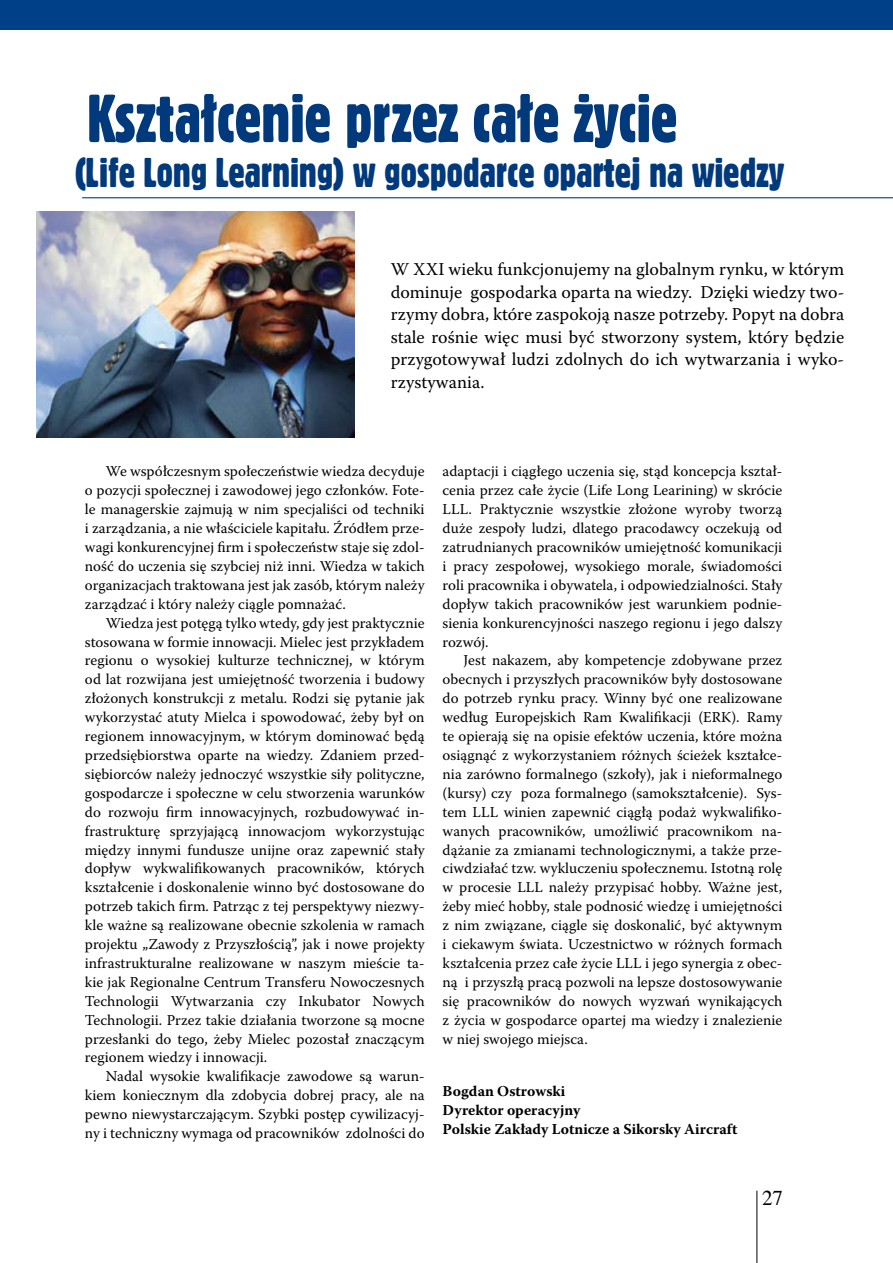
<style>
.page{position:relative;width:893px;height:1263px;background:#fff}
.page>*{position:absolute;margin:0;border:0;box-sizing:border-box;transform-origin:0 0}
.t1{font:66px "Gothic 821 Cn EU";letter-spacing:-.01em;color:#00397c}
.t2{font:40.5px "Gothic 821 Cn EU";letter-spacing:-.01em;color:#00397c}
.t3{font:21px "Times";color:#000}
.t4{font:18px/22.5px "Warnock Pro";color:#000;text-align:justify}
.t5{font:15px/18.9px "Warnock Pro";color:#000;text-align:justify}
.t6{font:700 15px/18.9px "Warnock Pro";color:#000}
</style>
<div class="page">
<hr style="left:756px;top:1191px;width:1px;height:72px;background:#000">
<div style="left:0;top:0;width:893px;height:29px;background:#004089"></div>
<hr style="left:82px;top:197px;width:811px;height:1px;background:#004089">
<img style="left:37px;top:211px;width:318px;height:226px">
<h1 class="t1" style="left:87px;top:79px;width:592px">Kształcenie przez całe życie</h1>
<h2 class="t2" style="left:74px;top:148px;width:711px">(Life Long Learning) w gospodarce opartej na wiedzy</h2>
<p class="t4" style="left:391px;top:258px;width:455px">W XXI wieku funkcjonujemy na globalnym rynku, w którym dominuje gospodarka oparta na wiedzy. Dzięki wiedzy two&shy;rzymy dobra, które zaspokoją nasze potrzeby. Popyt na dobra stale rośnie więc musi być stworzony system, który będzie przygotowywał ludzi zdolnych do ich wytwarzania i wyko&shy;rzystywania.</p>
<p class="t5" style="left:85px;top:462px;width:341px;text-indent:21px">We współczesnym społeczeństwie wiedza decyduje o pozycji społecznej i zawodowej jego członków. Fote&shy;le managerskie zajmują w nim specjaliści od techniki i zarządzania, a nie właściciele kapitału. Źródłem prze&shy;wagi konkurencyjnej firm i społeczeństw staje się zdol&shy;ność do uczenia się szybciej niż inni. Wiedza w takich organizacjach traktowana jest jak zasób, którym należy zarządzać i który należy ciągle pomnażać.</p>
<p class="t5" style="left:85px;top:613px;width:341px;text-indent:21px">Wiedza jest potęgą tylko wtedy, gdy jest praktycznie stosowana w formie innowacji. Mielec jest przykładem regionu o wysokiej kulturze technicznej, w którym od lat rozwijana jest umiejętność tworzenia i budowy złożonych konstrukcji z metalu. Rodzi się pytanie jak wykorzystać atuty Mielca i spowodować, żeby był on regionem innowacyjnym, w którym dominować będą przedsiębiorstwa oparte na wiedzy. Zdaniem przed&shy;siębiorców należy jednoczyć wszystkie siły polityczne, gospodarcze i społeczne w celu stworzenia warunków do rozwoju firm innowacyjnych, rozbudowywać in&shy;frastrukturę sprzyjającą innowacjom wykorzystując między innymi fundusze unijne oraz zapewnić stały dopływ wykwalifikowanych pracowników, których kształcenie i doskonalenie winno być dostosowane do potrzeb takich firm. Patrząc z tej perspektywy niezwy&shy;kle ważne są realizowane obecnie szkolenia w ramach projektu „Zawody z Przyszłością”, jak i nowe projekty infrastrukturalne realizowane w naszym mieście ta&shy;kie jak Regionalne Centrum Transferu Nowoczesnych Technologii Wytwarzania czy Inkubator Nowych Technologii. Przez takie działania tworzone są mocne przesłanki do tego, żeby Mielec pozostał znaczącym regionem wiedzy i innowacji.</p>
<p class="t5" style="left:85px;top:1067px;width:341px;text-indent:21px">Nadal wysokie kwalifikacje zawodowe są warun&shy;kiem koniecznym dla zdobycia dobrej pracy, ale na pewno niewystarczającym. Szybki postęp cywilizacyj&shy;ny i techniczny wymaga od pracowników zdolności do</p>
<p class="t5" style="left:443px;top:462px;width:341px">adaptacji i ciągłego uczenia się, stąd koncepcja kształ&shy;cenia przez całe życie (Life Long Learining) w skrócie LLL. Praktycznie wszystkie złożone wyroby tworzą duże zespoły ludzi, dlatego pracodawcy oczekują od zatrudnianych pracowników umiejętność komunikacji i pracy zespołowej, wysokiego morale, świadomości roli pracownika i obywatela, i odpowiedzialności. Stały dopływ takich pracowników jest warunkiem podnie&shy;sienia konkurencyjności naszego regionu i jego dalszy rozwój.</p>
<p class="t5" style="left:443px;top:651px;width:341px;text-indent:21px">Jest nakazem, aby kompetencje zdobywane przez obecnych i przyszłych pracowników były dostosowane do potrzeb rynku pracy. Winny być one realizowane według Europejskich Ram Kwalifikacji (ERK). Ramy te opierają się na opisie efektów uczenia, które można osiągnąć z wykorzystaniem różnych ścieżek kształce&shy;nia zarówno formalnego (szkoły), jak i nieformalnego (kursy) czy poza formalnego (samokształcenie). Sys&shy;tem LLL winien zapewnić ciągłą podaż wykwalifiko&shy;wanych pracowników, umożliwić pracownikom na&shy;dążanie za zmianami technologicznymi, a także prze&shy;ciwdziałać tzw. wykluczeniu społecznemu. Istotną rolę w procesie LLL należy przypisać hobby. Ważne jest, żeby mieć hobby, stale podnosić wiedzę i umiejętności z nim związane, ciągle się doskonalić, być aktywnym i ciekawym świata. Uczestnictwo w różnych formach kształcenia przez całe życie LLL i jego synergia z obec&shy;ną i przyszłą pracą pozwoli na lepsze dostosowywanie się pracowników do nowych wyzwań wynikających z życia w gospodarce opartej ma wiedzy i znalezienie w niej swojego miejsca.</p>
<p class="t6" style="left:443px;top:1082px;width:296px">Bogdan Ostrowski<br>Dyrektor operacyjny<br>Polskie Zakłady Lotnicze a Sikorsky Aircraft</p>
<h3 class="t3" style="left:762px;top:1178px;width:23px">27</h3>
</div>
